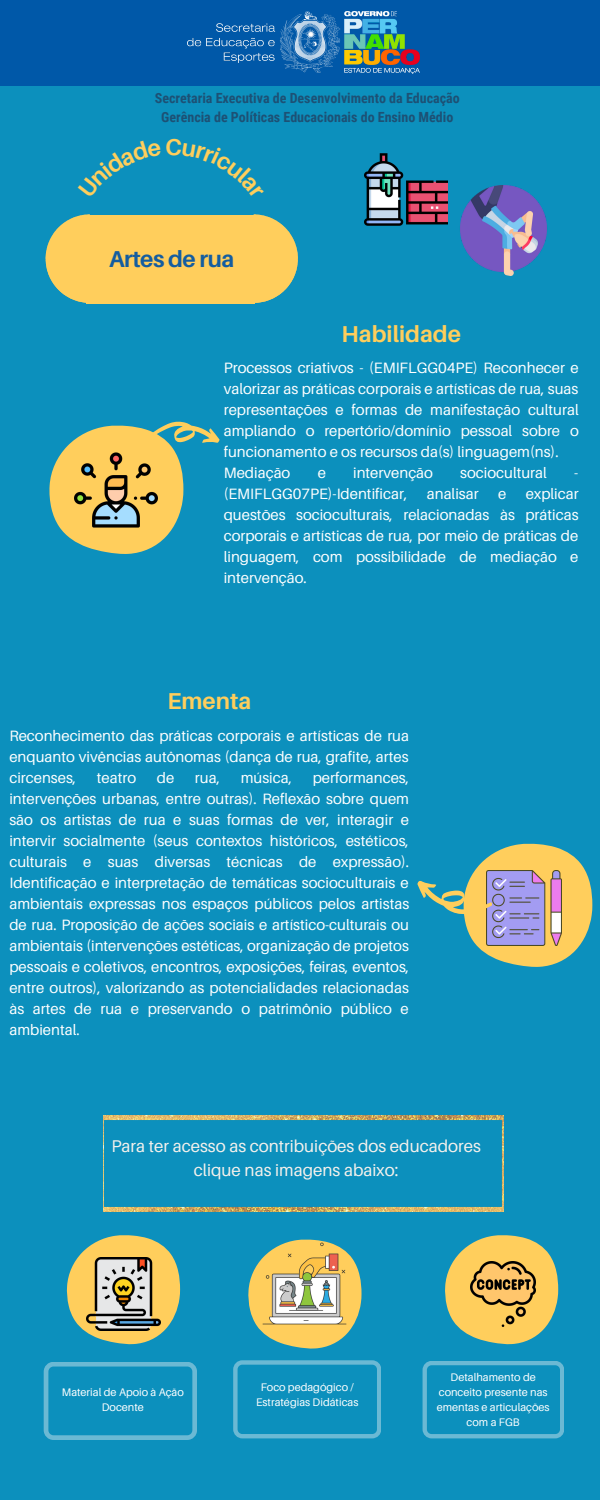
<style>
.page{position:relative;width:600px;height:1500px;background:#0c90bd}
.page>*{position:absolute;margin:0;border:0;box-sizing:border-box;transform-origin:0 0}
.t1{font:700 23px "Aileron";color:#ffce5c}
.t2{font:700 23px "Aileron";letter-spacing:-.02em;color:#145da0}
.t3{font:17px/23.2px "Aileron";color:#f5f1ec;text-align:center}
.t4{font:15px/21px "Aileron";color:#fff;text-align:justify}
.t5{font:700 14px "Roboto Condensed";color:#1d5175}
.t6{font:11px/15px "Aileron";color:#fff;text-align:center}
</style>
<div class="page">
<div style="left:86px;top:215px;width:169px;height:88px;background:#ffce5c"></div>
<svg style="left:46px;top:214px;width:44px;height:89px"></svg>
<svg style="left:254px;top:214px;width:44px;height:89px"></svg>
<svg style="left:49px;top:421px;width:171px;height:133px"></svg>
<svg style="left:417px;top:843px;width:175px;height:124px"></svg>
<img style="left:103px;top:1116px;width:400px;height:95px">
<svg style="left:248px;top:1254px;width:114px;height:95px"></svg>
<svg style="left:445px;top:1235px;width:113px;height:109px"></svg>
<img style="left:74px;top:448px;width:84px;height:84px">
<img style="left:261px;top:1239px;width:88px;height:88px">
<img style="left:470px;top:1261px;width:66px;height:66px">
<svg style="left:67px;top:1235px;width:113px;height:109px"></svg>
<img style="left:87px;top:1257px;width:73px;height:74px">
<img style="left:365px;top:153px;width:82px;height:73px">
<img style="left:460px;top:186px;width:87px;height:90px">
<div style="left:0;top:0;width:600px;height:86px;background:#0058a8"></div>
<img style="left:187px;top:12px;width:232px;height:61px">
<svg style="left:44px;top:1362px;width:153px;height:78px"></svg>
<svg style="left:233px;top:1360px;width:148px;height:78px"></svg>
<svg style="left:423px;top:1361px;width:141px;height:77px"></svg>
<p class="t5" style="left:155px;top:90px;width:306px">Secretaria Executiva de Desenvolvimento da Educação</p>
<p class="t5" style="left:161px;top:109px;width:294px">Gerência de Políticas Educacionais do Ensino Médio</p>
<p class="t2" style="left:109px;top:245px;width:127px">Artes de rua</p>
<p class="t1" style="left:342px;top:319px;width:121px">Habilidade</p>
<p class="t4" style="left:224px;top:357px;width:357px">Processos criativos - (EMIFLGG04PE) Reconhecer e valorizar as práticas corporais e artísticas de rua, suas representações e formas de manifestação cultural ampliando o repertório/domínio pessoal sobre o funcionamento e os recursos da(s) linguagem(ns).</p>
<p class="t4" style="left:224px;top:462px;width:68px">Mediação</p>
<p class="t4" style="left:318px;top:462px;width:10px">e</p>
<p class="t4" style="left:353px;top:462px;width:81px">intervenção</p>
<p class="t4" style="left:460px;top:462px;width:88px">sociocultural</p>
<p class="t4" style="left:574px;top:462px;width:6px">-</p>
<p class="t4" style="left:224px;top:483px;width:185px">(EMIFLGG07PE)-Identificar,</p>
<p class="t4" style="left:427px;top:483px;width:53px">analisar</p>
<p class="t4" style="left:498px;top:483px;width:10px">e</p>
<p class="t4" style="left:224px;top:483px;width:356px;text-indent:302px">explicar questões socioculturais, relacionadas às práticas corporais e artísticas de rua, por meio de práticas de linguagem, com possibilidade de mediação e intervenção.</p>
<p class="t1" style="left:167px;top:687px;width:86px">Ementa</p>
<p class="t4" style="left:9px;top:725px;width:401px">Reconhecimento das práticas corporais e artísticas de rua enquanto vivências autônomas (dança de rua, grafite, artes circenses,</p>
<p class="t4" style="left:9px;top:767px;width:401px;text-indent:303px">performances, intervenções urbanas, entre outras). Reflexão sobre quem são os artistas de rua e suas formas de ver, interagir e intervir socialmente (seus contextos históricos, estéticos, culturais e suas diversas técnicas de expressão).<br>Identificação e interpretação de temáticas socioculturais e ambientais expressas nos espaços públicos pelos artistas de rua. Proposição de ações sociais e artístico-culturais ou ambientais (intervenções estéticas, organização de projetos pessoais e coletivos, encontros, exposições, feiras, eventos, entre outros), valorizando as potencialidades relacionadas às artes de rua e preservando o patrimônio público e ambiental.</p>
<p class="t4" style="left:97px;top:767px;width:41px">teatro</p>
<p class="t4" style="left:157px;top:767px;width:19px">de</p>
<p class="t4" style="left:195px;top:767px;width:27px">rua,</p>
<p class="t4" style="left:241px;top:767px;width:53px">música,</p>
<p class="t3" style="left:111px;top:1134px;width:371px">Para ter acesso as contribuições dos educadores clique nas imagens abaixo:</p>
<p class="t6" style="left:62px;top:1384px;width:124px">Material de Apoio à Ação<br>Docente</p>
<p class="t6" style="left:256px;top:1379px;width:104px">Foco pedagógico /<br>Estratégias Didáticas</p>
<p class="t6" style="left:437px;top:1370px;width:114px">Detalhamento de conceito presente nas ementas e articulações com a FGB</p>
</div>
